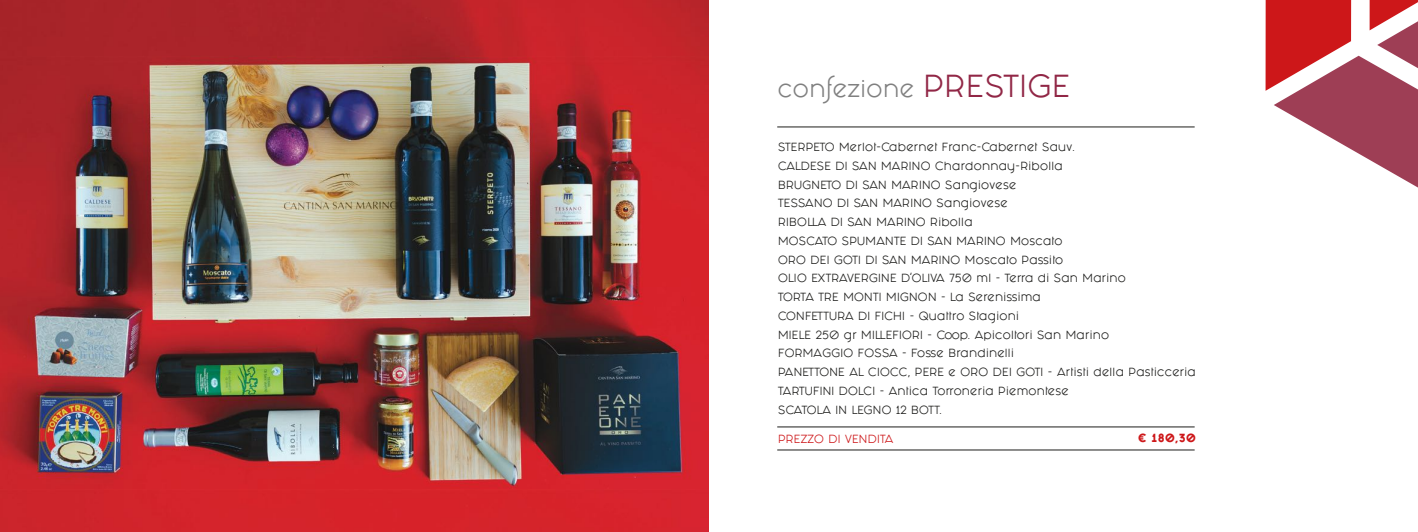
<style>
.page{position:relative;width:1418px;height:532px;background:#fff}
.page>*{position:absolute;margin:0;border:0;box-sizing:border-box;transform-origin:0 0}
.t1{font:20px "Fashion Fetish";letter-spacing:.03em;color:#808080}
.t2{font:10px/18.8px "Fashion Fetish";letter-spacing:.03em;color:#1d1d1b}
.t3{font:10px "Fashion Fetish";letter-spacing:.03em;color:#cd1719}
.t4{font:800 10px "Fashion Fetish";color:#cd1719}
.s1{font-size:27px;color:#912746}
</style>
<div class="page">
<img style="left:0;top:0;width:709px;height:531px">
<svg style="left:1265px;top:0;width:8px;height:91px"></svg>
<svg style="left:1273px;top:0;width:144px;height:187px"></svg>
<hr style="left:777px;top:127px;width:417px;height:1px;background:#1d1d1b">
<hr style="left:777px;top:449px;width:417px;height:1px;background:#1d1d1b">
<hr style="left:777px;top:426px;width:417px;height:1px;background:#1d1d1b">
<h1 class="t1" style="left:777px;top:73px;width:293px">confezione <span class="s1">PRESTIGE</span></h1>
<p class="t2" style="left:778px;top:138px;width:419px">STERPETO Merlot-Cabernet Franc-Cabernet Sauv.<br>CALDESE DI SAN MARINO Chardonnay-Ribolla<br>BRUGNETO DI SAN MARINO Sangiovese<br>TESSANO DI SAN MARINO Sangiovese<br>RIBOLLA DI SAN MARINO Ribolla<br>MOSCATO SPUMANTE DI SAN MARINO Moscato<br>ORO DEI GOTI DI SAN MARINO Moscato Passito<br>OLIO EXTRAVERGINE D’OLIVA 750 ml - Terra di San Marino<br>TORTA TRE MONTI MIGNON - La Serenissima<br>CONFETTURA DI FICHI - Quattro Stagioni<br>MIELE 250 gr MILLEFIORI - Coop. Apicoltori San Marino<br>FORMAGGIO FOSSA - Fosse Brandinelli<br>PANETTONE AL CIOCC, PERE e ORO DEI GOTI - Artisti della Pasticceria TARTUFINI DOLCI - Antica Torroneria Piemontese<br>SCATOLA IN LEGNO 12 BOTT.</p>
<p class="t3" style="left:778px;top:431px;width:117px">PREZZO DI VENDITA</p>
<p class="t4" style="left:1138px;top:430px;width:59px">€ 180,30</p>
</div>
